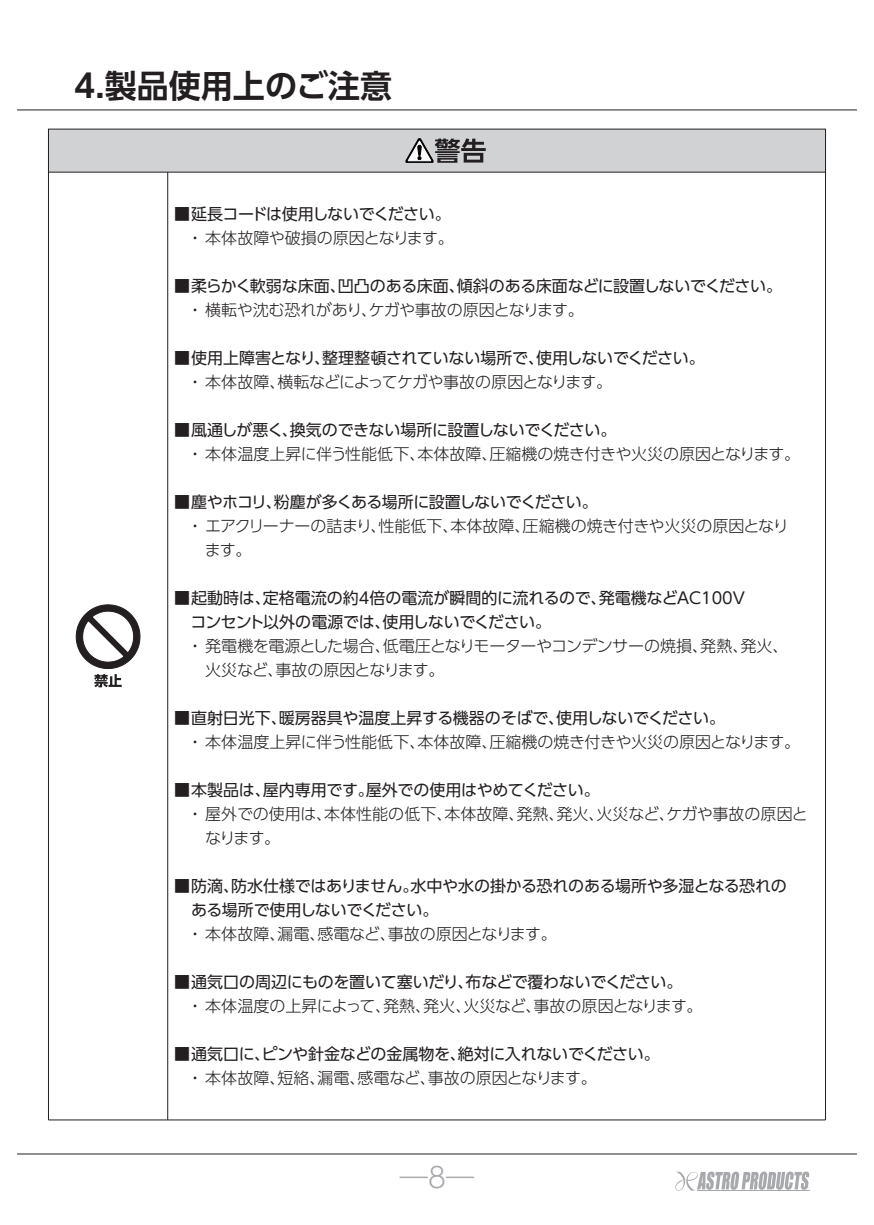
<style>
.page{position:relative;width:874px;height:1225px;background:#fff}
.page>*{position:absolute;margin:0;border:0;box-sizing:border-box;transform-origin:0 0}
.t1{font:700 32px "UD Shin Go Pr 6 De";color:#231f20}
.t2{font:300 28px "UD Shin Go Pr 6";color:#a8a9ad}
.t3{font:16px/24px "UD Shin Go Pr 6";letter-spacing:-.015em;color:#231f20}
.t4{font:300 16px/24px "UD Shin Go Pr 6";letter-spacing:-.005em;color:#231f20}
.t5{font:300 16px/24px "UD Shin Go Pr 6";letter-spacing:-.03em;color:#231f20}
.t6{font:300 16px "UD Shin Go Pr 6";letter-spacing:-.05em;color:#231f20}
.t7{font:16px "UD Shin Go Pr 6";letter-spacing:-.035em;color:#231f20}
</style>
<div class="page">
<svg style="left:675px;top:1171px;width:133px;height:20px"></svg>
<hr style="left:696px;top:1190px;width:113px;height:1px;background:#a8a9ad">
<hr style="left:17px;top:1153px;width:839px;height:1px;background:#231f20">
<hr style="left:17px;top:109px;width:839px;height:1px;background:#231f20">
<hr style="left:48px;top:129px;width:1px;height:991px;background:#231f20">
<hr style="left:48px;top:1119px;width:777px;height:1px;background:#231f20">
<hr style="left:824px;top:129px;width:1px;height:991px;background:#231f20">
<hr style="left:167px;top:129px;width:1px;height:991px;background:#231f20">
<div style="left:48px;top:129px;width:777px;height:44px;background:#d1d2d4"></div>
<svg style="left:405px;top:138px;width:80px;height:25px"></svg>
<svg style="left:76px;top:604px;width:64px;height:83px"></svg>
<h1 class="t1" style="left:74px;top:60px;width:319px">4.製品使用上のご注意</h1>
<p class="t7" style="left:174px;top:201px;width:278px">■ 延長コードは使用しないでください。</p>
<p class="t4" style="left:187px;top:225px;width:268px">・ 本体故障や破損の原因となります。</p>
<p class="t3" style="left:174px;top:274px;width:609px">■ 柔らかく軟弱な床面、凹凸のある床面、傾斜のある床面などに設置しないでください。</p>
<p class="t4" style="left:187px;top:297px;width:398px">・ 横転や沈む恐れがあり、ケガや事故の原因となります。</p>
<p class="t3" style="left:174px;top:346px;width:532px">■ 使用上障害となり、整理整頓されていない場所で、使用しないでください。</p>
<p class="t6" style="left:187px;top:369px;width:426px">・ 本体故障、横転などによってケガや事故の原因となります。</p>
<p class="t3" style="left:174px;top:418px;width:443px">■ 風通しが悪く、換気のできない場所に設置しないでください。</p>
<p class="t4" style="left:187px;top:441px;width:614px">・ 本体温度上昇に伴う性能低下、本体故障、圧縮機の焼き付きや火災の原因となります。</p>
<p class="t3" style="left:174px;top:490px;width:425px">■ 塵やホコリ、粉塵が多くある場所に設置しないでください。</p>
<p class="t4" style="left:204px;top:513px;width:585px;text-indent:-18px">・ エアクリーナーの詰まり、性能低下、本体故障、圧縮機の焼き付きや火災の原因となります。</p>
<p class="t3" style="left:190px;top:586px;width:555px;text-indent:-16px">■ 起動時は、定格電流の約4倍の電流が瞬間的に流れるので、発電機などAC100Vコンセント以外の電源では、使用しないでください。</p>
<p class="t5" style="left:205px;top:633px;width:584px;text-indent:-18px">・ 発電機を電源とした場合、低電圧となりモーターやコンデンサーの焼損、発熱、発火、火災など、事故の原因となります。</p>
<p class="t3" style="left:174px;top:706px;width:552px">■ 直射日光下、暖房器具や温度上昇する機器のそばで、使用しないでください。</p>
<p class="t4" style="left:187px;top:729px;width:614px">・ 本体温度上昇に伴う性能低下、本体故障、圧縮機の焼き付きや火災の原因となります。</p>
<p class="t3" style="left:174px;top:778px;width:427px">■ 本製品は、屋内専用です。屋外での使用はやめてください。</p>
<p class="t4" style="left:205px;top:801px;width:603px;text-indent:-18px">・ 屋外での使用は、本体性能の低下、本体故障、発熱、発火、火災など、ケガや事故の原因となります。</p>
<p class="t3" style="left:191px;top:874px;width:597px;text-indent:-17px">■ 防滴、防水仕様ではありません。水中や水の掛かる恐れのある場所や多湿となる恐れのある場所で使用しないでください。</p>
<p class="t4" style="left:187px;top:921px;width:371px">・ 本体故障、漏電、感電など、事故の原因となります。</p>
<p class="t3" style="left:174px;top:970px;width:509px">■ 通気口の周辺にものを置いて塞いだり、布などで覆わないでください。</p>
<p class="t4" style="left:187px;top:993px;width:517px">・ 本体温度の上昇によって、発熱、発火、火災など、事故の原因となります。</p>
<p class="t3" style="left:174px;top:1042px;width:487px">■ 通気口に、ピンや針金などの金属物を、絶対に入れないでください。</p>
<p class="t4" style="left:187px;top:1065px;width:411px">・ 本体故障、短絡、漏電、感電など、事故の原因となります。</p>
<h2 class="t2" style="left:399px;top:1154px;width:76px">―8―</h2>
</div>
